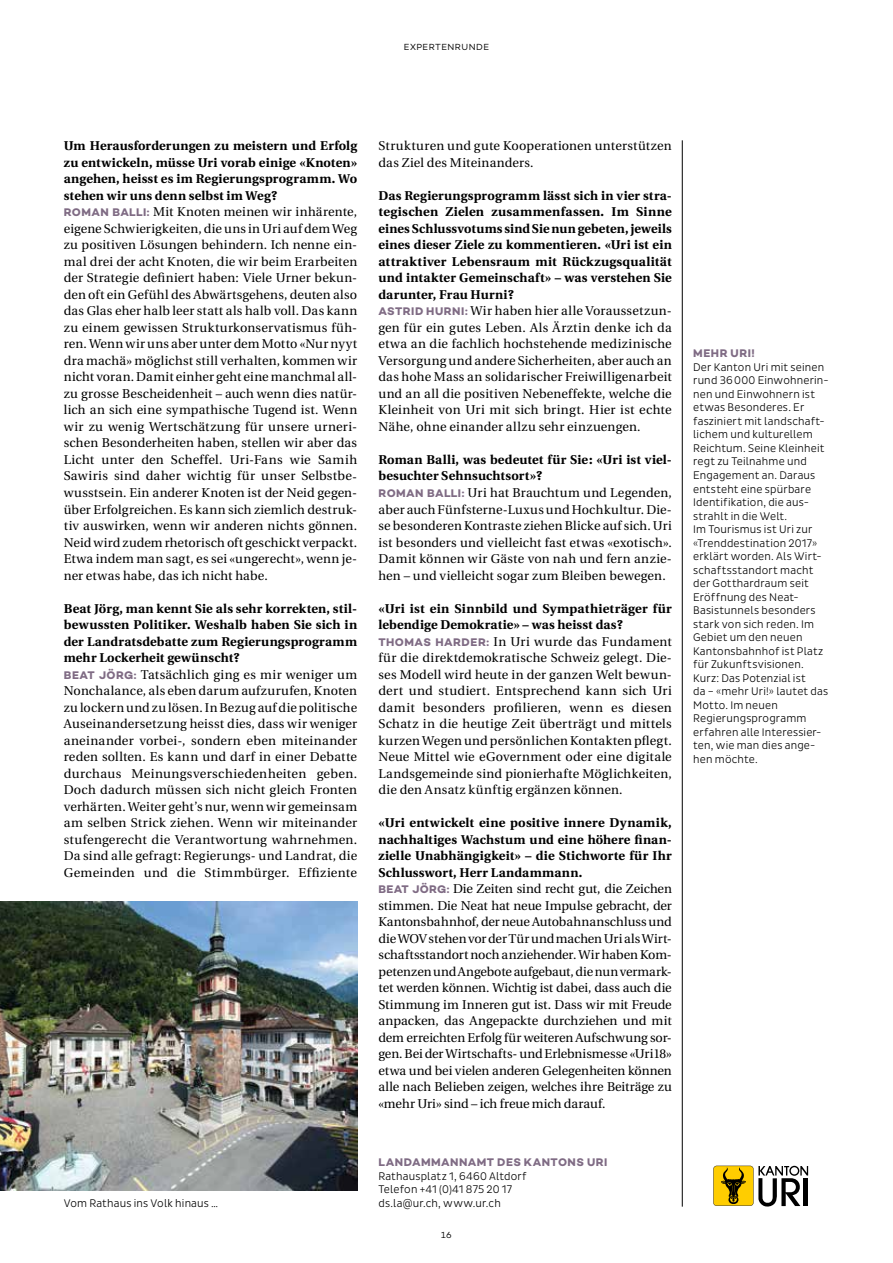
<style>
.page{position:relative;width:893px;height:1263px;background:#fff}
.page>*{position:absolute;margin:0;border:0;box-sizing:border-box;transform-origin:0 0}
.t1{font:12.75px/16.5px "Utopia";letter-spacing:.01em;color:#000}
.t2{font:300 11.25px/13.5px "Pluto Sans Cond";letter-spacing:.015em;color:#000}
.t3{font:700 11.25px "Campton";letter-spacing:.04em;color:#7f6b84}
.t4{font:9px "Campton";letter-spacing:.055em;color:#000}
.s1{font-weight:700}
.s2{font-family:"Campton";font-weight:700;font-size:11.25px;color:#7f6b84}
</style>
<div class="page">
<img style="left:0;top:901px;width:357px;height:289px">
<hr style="left:682px;top:140px;width:1px;height:1066px;background:#000">
<svg style="left:713px;top:1166px;width:95px;height:40px"></svg>
<p class="t4" style="left:404px;top:41px;width:87px">EXPERTENRUNDE</p>
<p class="t1" style="left:64px;top:138px;width:295px"><span class="s1">Um Herausforderungen zu meistern und Erfolg zu entwickeln, müsse Uri vorab einige «Knoten» angehen, heisst es im Regierungsprogramm. Wo stehen wir uns denn selbst im Weg?<br></span><span class="s2">ROMAN BALLI:</span> Mit Knoten meinen wir inhärente, eigene Schwierigkeiten, die uns in Uri auf dem Weg zu positiven Lösungen behindern. Ich nenne ein&shy;mal drei der acht Knoten, die wir beim Erarbeiten der Strategie definiert haben: Viele Urner bekun&shy;den oft ein Gefühl des Abwärtsgehens, deuten also das Glas eher halb leer statt als halb voll. Das kann zu einem gewissen Strukturkonservatismus füh&shy;ren. Wenn wir uns aber unter dem Motto «Nur nyyt dra machä» möglichst still verhalten, kommen wir nicht voran. Damit einher geht eine manchmal all&shy;zu grosse Bescheidenheit – auch wenn dies natür&shy;lich an sich eine sympathische Tugend ist. Wenn wir zu wenig Wertschätzung für unsere urneri&shy;schen Besonderheiten haben, stellen wir aber das Licht unter den Scheffel. Uri-Fans wie Samih Sawiris sind daher wichtig für unser Selbstbe&shy;wusstsein. Ein anderer Knoten ist der Neid gegen&shy;über Erfolgreichen. Es kann sich ziemlich destruk&shy;tiv auswirken, wenn wir anderen nichts gönnen.<br>Neid wird zudem rhetorisch oft geschickt verpackt.<br>Etwa indem man sagt, es sei «ungerecht», wenn je&shy;ner etwas habe, das ich nicht habe.</p>
<p class="t1" style="left:64px;top:600px;width:295px"><span class="s1">Beat Jörg, man kennt Sie als sehr korrekten, stil&shy;bewussten Politiker. Weshalb haben Sie sich in der Landratsdebatte zum Regierungsprogramm mehr Lockerheit gewünscht?<br></span><span class="s2">BEAT JÖRG:</span> Tatsächlich ging es mir weniger um Nonchalance, als eben darum aufzurufen, Knoten zu lockern und zu lösen. In Bezug auf die politische Auseinandersetzung heisst dies, dass wir weniger aneinander vorbei-, sondern eben miteinander reden sollten. Es kann und darf in einer Debatte durchaus Meinungsverschiedenheiten geben.<br>Doch dadurch müssen sich nicht gleich Fronten verhärten. Weiter geht’s nur, wenn wir gemeinsam am selben Strick ziehen. Wenn wir miteinander stufengerecht die Verantwortung wahrnehmen.<br>Da sind alle gefragt: Regierungs- und Landrat, die Gemeinden und die Stimmbürger. Effiziente</p>
<p class="t2" style="left:64px;top:1196px;width:156px">Vom Rathaus ins Volk hinaus …</p>
<p class="t1" style="left:378px;top:138px;width:295px">Strukturen und gute Kooperationen unterstützen das Ziel des Miteinanders.</p>
<p class="t1" style="left:378px;top:188px;width:295px"><span class="s1">Das Regierungsprogramm lässt sich in vier stra&shy;tegischen Zielen zusammenfassen. Im Sinne eines Schlussvotums sind Sie nun gebeten, jeweils eines dieser Ziele zu kommentieren. «Uri ist ein attraktiver Lebensraum mit Rückzugsqualität und intakter Gemeinschaft» – was verstehen Sie darunter, Frau Hurni?<br></span><span class="s2">ASTRID HURNI:</span> Wir haben hier alle Voraussetzun&shy;gen für ein gutes Leben. Als Ärztin denke ich da etwa an die fachlich hochstehende medizinische Versorgung und andere Sicherheiten, aber auch an das hohe Mass an solidarischer Freiwilligenarbeit und an all die positiven Nebeneffekte, welche die Kleinheit von Uri mit sich bringt. Hier ist echte Nähe, ohne einander allzu sehr einzuengen.</p>
<p class="t1" style="left:378px;top:452px;width:295px"><span class="s1">Roman Balli, was bedeutet für Sie: «Uri ist viel&shy;besuchter Sehnsuchtsort»?<br></span><span class="s2">ROMAN BALLI:</span> Uri hat Brauchtum und Legenden, aber auch Fünfsterne-Luxus und Hochkultur. Die&shy;se besonderen Kontraste ziehen Blicke auf sich. Uri ist besonders und vielleicht fast etwas «exotisch».<br>Damit können wir Gäste von nah und fern anzie&shy;hen – und vielleicht sogar zum Bleiben bewegen.</p>
<p class="t1" style="left:378px;top:600px;width:295px"><span class="s1">«Uri ist ein Sinnbild und Sympathieträger für lebendige Demokratie» – was heisst das?<br></span><span class="s2">THOMAS HARDER:</span> In Uri wurde das Fundament für die direktdemokratische Schweiz gelegt. Die&shy;ses Modell wird heute in der ganzen Welt bewun&shy;dert und studiert. Entsprechend kann sich Uri damit besonders profilieren, wenn es diesen Schatz in die heutige Zeit überträgt und mittels kurzen Wegen und persönlichen Kontakten pflegt.<br>Neue Mittel wie eGovernment oder eine digitale Landsgemeinde sind pionierhafte Möglichkeiten, die den Ansatz künftig ergänzen können.</p>
<p class="t1" style="left:378px;top:815px;width:295px"><span class="s1">«Uri entwickelt eine positive innere Dynamik, nachhaltiges Wachstum und eine höhere finan&shy;zielle Unabhängigkeit» – die Stichworte für Ihr Schlusswort, Herr Landammann.<br></span><span class="s2">BEAT JÖRG:</span> Die Zeiten sind recht gut, die Zeichen stimmen. Die Neat hat neue Impulse gebracht, der Kantonsbahnhof, der neue Autobahnanschluss und die WOV stehen vor der Tür und machen Uri als Wirt&shy;schaftsstandort noch anziehender. Wir haben Kom&shy;petenzen und Angebote aufgebaut, die nun vermark&shy;tet werden können. Wichtig ist dabei, dass auch die Stimmung im Inneren gut ist. Dass wir mit Freude anpacken, das Angepackte durchziehen und mit dem erreichten Erfolg für weiteren Aufschwung sor&shy;gen. Bei der Wirtschafts- und Erlebnismesse «Uri18» etwa und bei vielen anderen Gelegenheiten können alle nach Belieben zeigen, welches ihre Beiträge zu «mehr Uri» sind – ich freue mich darauf.</p>
<p class="t3" style="left:378px;top:1155px;width:231px">LANDAMMANNAMT DES KANTONS URI</p>
<p class="t2" style="left:378px;top:1169px;width:150px">Rathausplatz 1, 6460 Altdorf<br>Telefon +41 (0)41 875 20 17 ds.la@ur.ch, www.ur.ch</p>
<p class="t4" style="left:441px;top:1230px;width:12px">16</p>
<p class="t3" style="left:693px;top:346px;width:63px">MEHR URI!</p>
<p class="t2" style="left:693px;top:360px;width:137px">Der Kanton Uri mit seinen rund 36000 Einwohnerin&shy;nen und Einwohnern ist etwas Besonderes. Er fasziniert mit landschaft&shy;lichem und kulturellem<br>Reichtum. Seine Kleinheit regt zu Teilnahme und<br>Engagement an. Daraus entsteht eine spürbare<br>Identifikation, die aus&shy;strahlt in die Welt.<br>Im Tourismus ist Uri zur «Trenddestination 2017» erklärt worden. Als Wirt&shy;schaftsstandort macht der Gotthardraum seit<br>Eröffnung des Neat-<br>Basistunnels besonders stark von sich reden. Im<br>Gebiet um den neuen<br>Kantonsbahnhof ist Platz für Zukunftsvisionen.<br>Kurz: Das Potenzial ist<br>da – «mehr Uri!» lautet das<br>Motto. Im neuen<br>Regierungsprogramm erfahren alle Interessier&shy;ten, wie man dies ange&shy;hen möchte.</p>
</div>
